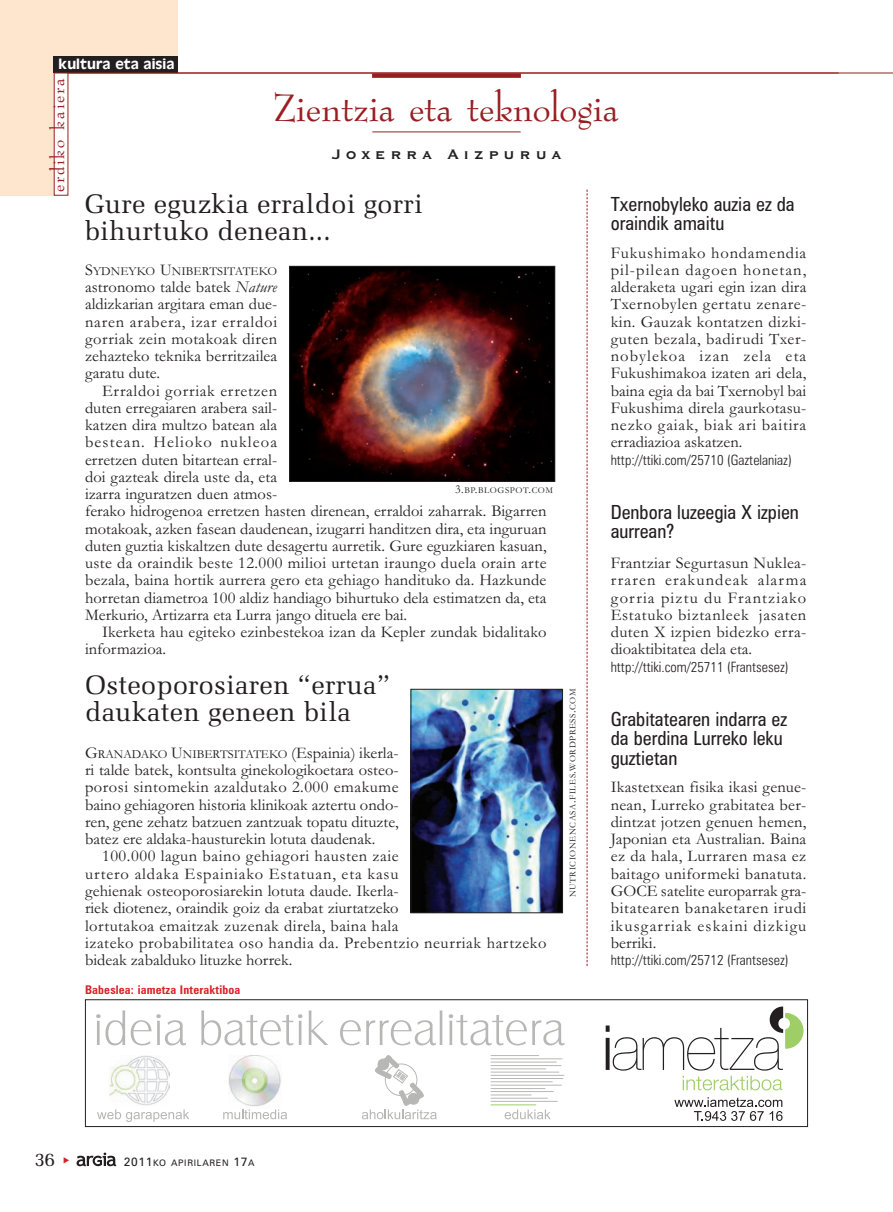
<style>
.page{position:relative;width:893px;height:1212px;background:#fff}
.page>*{position:absolute;margin:0;border:0;box-sizing:border-box;transform-origin:0 0}
.t1{font:45px "Bernadette";color:#981e21}
.t2{font:27px/27px "Memoir";color:#231f20}
.t3{font:21px "Bernadette";letter-spacing:.09em;color:#981e21}
.t4{font:condensed 19.5px/19.5px "Zurich BT";color:#231f20}
.t5{font:19.5px "Memoir";color:#231f20}
.t6{font:700 18px "Copperplate Gothic BT";letter-spacing:.255em;color:#231f20}
.t7{font:16.5px/17.2px "Garamond";letter-spacing:.005em;color:#231f20;text-align:justify}
.t8{font:16.5px/17.2px "Garamond";letter-spacing:.03em;color:#231f20}
.t9{font:15px "Antique Olive";letter-spacing:.005em;color:#fff}
.t10{font:300 condensed 14.25px "Zurich BT";color:#231f20}
.t11{font:12.3px "Garamond";color:#231f20}
.t12{font:700 condensed 12px "Zurich BT";letter-spacing:.015em;color:#da2128}
.t13{font:9px "Garamond";letter-spacing:.06em;color:#231f20}
.t14{font:9px "Zurich BT";letter-spacing:.075em;color:#231f20}
.s1{font-size:16.5px}
.s2{font-style:italic}
.s3{font-size:12px}
</style>
<div class="page">
<hr style="left:372px;top:132px;width:149px;height:1px;background:#981e21">
<div style="left:372px;top:73px;width:149px;height:5px;background:#981e21"></div>
<svg style="left:77px;top:1152px;width:39px;height:14px"></svg>
<div style="left:0;top:0;width:178px;height:59px;background:#fee6ce"></div>
<div style="left:0;top:0;width:61px;height:196px;background:#fee6ce"></div>
<div style="left:54px;top:73px;width:14px;height:122px;background:#fff"></div>
<div style="left:54px;top:57px;width:124px;height:16px;background:#231f20"></div>
<hr style="left:54px;top:73px;width:839px;height:1px;background:#981e21">
<svg style="left:606px;top:1006px;width:197px;height:84px"></svg>
<svg style="left:96px;top:1010px;width:29px;height:35px"></svg>
<svg style="left:131px;top:1014px;width:55px;height:31px"></svg>
<svg style="left:201px;top:1010px;width:101px;height:35px"></svg>
<svg style="left:309px;top:1010px;width:19px;height:35px"></svg>
<svg style="left:340px;top:1010px;width:102px;height:35px"></svg>
<svg style="left:449px;top:1014px;width:115px;height:31px"></svg>
<img style="left:229px;top:1055px;width:52px;height:52px">
<img style="left:109px;top:1055px;width:61px;height:50px">
<hr style="left:491px;top:1055px;width:48px;height:1px;background:#b7b7b6">
<hr style="left:491px;top:1058px;width:71px;height:1px;background:#b7b7b6">
<hr style="left:491px;top:1062px;width:65px;height:1px;background:#b7b7b6">
<hr style="left:491px;top:1065px;width:70px;height:1px;background:#b7b7b6">
<hr style="left:491px;top:1068px;width:55px;height:1px;background:#b7b7b6">
<hr style="left:491px;top:1072px;width:68px;height:1px;background:#b7b7b6">
<hr style="left:491px;top:1075px;width:73px;height:1px;background:#b7b7b6">
<hr style="left:491px;top:1078px;width:72px;height:1px;background:#b7b7b6">
<hr style="left:491px;top:1081px;width:62px;height:1px;background:#b7b7b6">
<hr style="left:491px;top:1085px;width:71px;height:1px;background:#b7b7b6">
<hr style="left:491px;top:1088px;width:54px;height:1px;background:#b7b7b6">
<hr style="left:491px;top:1091px;width:63px;height:1px;background:#b7b7b6">
<hr style="left:491px;top:1094px;width:40px;height:1px;background:#b7b7b6">
<hr style="left:491px;top:1098px;width:57px;height:1px;background:#b7b7b6">
<hr style="left:491px;top:1101px;width:67px;height:1px;background:#b7b7b6">
<hr style="left:491px;top:1104px;width:45px;height:1px;background:#9fce66">
<svg style="left:674px;top:1097px;width:108px;height:24px"></svg>
<svg style="left:97px;top:1109px;width:92px;height:13px"></svg>
<svg style="left:223px;top:1109px;width:64px;height:10px"></svg>
<svg style="left:505px;top:1109px;width:46px;height:10px"></svg>
<svg style="left:362px;top:1055px;width:75px;height:64px"></svg>
<div style="left:85px;top:999px;width:723px;height:128px;border:1px solid #231f20"></div>
<svg style="left:587px;top:190px;width:1px;height:776px"></svg>
<img style="left:413px;top:691px;width:148px;height:220px">
<div style="left:411px;top:689px;width:152px;height:224px;border:1px solid #231f20"></div>
<img style="left:291px;top:268px;width:262px;height:212px">
<div style="left:289px;top:266px;width:266px;height:216px;border:1px solid #231f20"></div>
<p class="t9" style="left:59px;top:59px;width:117px">kultura eta aisia</p>
<p class="t3" style="left:49px;top:192px;width:116px;rotate:-90deg">erdiko kaiera</p>
<h1 class="t1" style="left:274px;top:89px;width:346px">Zientzia eta teknologia</h1>
<p class="t6" style="left:331px;top:142px;width:231px">Joxerra Aizpurua</p>
<h2 class="t2" style="left:85px;top:192px;width:340px">Gure eguzkia erraldoi gorri bihurtuko denean...</h2>
<p class="t11" style="left:85px;top:267px;width:194px"><span class="s1">S</span>YDNEYKO <span class="s1">U</span>NIBERTSITATEKO</p>
<p class="t7" style="left:85px;top:280px;width:194px">astronomo talde batek <span class="s2">Nature </span>aldizkarian argitara eman due&shy;naren arabera, izar erraldoi gorriak zein motakoak diren zehazteko teknika berritzailea garatu dute.</p>
<p class="t7" style="left:85px;top:384px;width:463px;text-align:left;text-indent:17px">Erraldoi gorriak erretzen<br>duten erregaiaren arabera sail-<br>katzen dira multzo batean ala<br>bestean. Helioko nukleoa<br>erretzen duten bitartean erral-<br>doi gazteak direla uste da, eta<br>izarra inguratzen duen atmos-<br>ferako hidrogenoa erretzen hasten direnean, erraldoi zaharrak. Bigarren motakoak, azken fasean daudenean, izugarri handitzen dira, eta inguruan duten guztia kiskaltzen dute desagertu aurretik. Gure eguzkiaren kasuan, uste da oraindik beste 12.000 milioi urtetan iraungo duela orain arte bezala, baina hortik aurrera gero eta gehiago handituko da. Hazkunde horretan diametroa 100 aldiz handiago bihurtuko dela estimatzen da, eta Merkurio, Artizarra eta Lurra jango dituela ere bai.</p>
<p class="t7" style="left:85px;top:625px;width:463px;text-indent:17px">Ikerketa hau egiteko ezinbestekoa izan da Kepler zundak bidalitako informazioa.</p>
<h2 class="t2" style="left:85px;top:673px;width:307px">Osteoporosiaren “errua” daukaten geneen bila</h2>
<p class="t11" style="left:85px;top:750px;width:315px"><span class="s1">G</span>RANADAKO <span class="s1">U</span>NIBERTSITATEKO <span class="s1">(Espainia) ikerla-</span></p>
<p class="t7" style="left:85px;top:763px;width:315px">ri talde batek, kontsulta ginekologikoetara osteo&shy;porosi sintomekin azaldutako 2.000 emakume baino gehiagoren historia klinikoak aztertu ondo&shy;ren, gene zehatz batzuen zantzuak topatu dituzte, batez ere aldaka-hausturekin lotuta daudenak.</p>
<p class="t8" style="left:85px;top:849px;width:463px;text-indent:17px">100.000 lagun baino gehiagori hausten zaie<br>urtero aldaka Espainiako Estatuan, eta kasu<br>gehienak osteoporosiarekin lotuta daude. Ikerla-<br>riek diotenez, oraindik goiz da erabat ziurtatzeko<br>lortutakoa emaitzak zuzenak direla, baina hala<br>izateko probabilitatea oso handia da. Prebentzio neurriak hartzeko bideak zabalduko lituzke horrek.</p>
<p class="t13" style="left:455px;top:487px;width:100px"><span class="s3">3.</span>BP<span class="s3">.</span>BLOGSPOT<span class="s3">.</span>COM</p>
<p class="t12" style="left:85px;top:985px;width:157px">Babeslea: iametza Interaktiboa</p>
<p class="t13" style="left:569px;top:897px;width:210px;rotate:-90deg">NUTRICIONENCASA<span class="s3">.</span>FILES<span class="s3">.</span>WORDPRESS<span class="s3">.</span>COM</p>
<p class="t4" style="left:611px;top:196px;width:185px">Txernobyleko auzia ez da oraindik amaitu</p>
<p class="t7" style="left:611px;top:246px;width:197px">Fukushimako hondamendia pil-pilean dagoen honetan, alderaketa ugari egin izan dira Txernobylen gertatu zenare&shy;kin. Gauzak kontatzen dizki&shy;guten bezala, badirudi Txer&shy;nobylekoa izan zela eta Fukushimakoa izaten ari dela, baina egia da bai Txernobyl bai Fukushima direla gaurkotasu&shy;nezko gaiak, biak ari baitira erradiazioa askatzen.</p>
<p class="t10" style="left:611px;top:454px;width:183px">http://ttiki.com/25710 (Gaztelaniaz)</p>
<p class="t4" style="left:611px;top:504px;width:190px">Denbora luzeegia X izpien aurrean?</p>
<p class="t7" style="left:611px;top:556px;width:197px">Frantziar Segurtasun Nuklea&shy;rraren erakundeak alarma gorria piztu du Frantziako Estatuko biztanleek jasaten duten X izpien bidezko erra&shy;dioaktibitatea dela eta.</p>
<p class="t10" style="left:611px;top:661px;width:180px">http://ttiki.com/25711 (Frantsesez)</p>
<p class="t4" style="left:611px;top:711px;width:178px">Grabitatearen indarra ez da berdina Lurreko leku guztietan</p>
<p class="t7" style="left:611px;top:780px;width:197px">Ikastetxean fisika ikasi genue&shy;nean, Lurreko grabitatea ber&shy;dintzat jotzen genuen hemen, Japonian eta Australian. Baina ez da hala, Lurraren masa ez baitago uniformeki banatuta.<br>GOCE satelite europarrak gra&shy;bitatearen banaketaren irudi ikusgarriak eskaini dizkigu berriki.</p>
<p class="t10" style="left:611px;top:955px;width:180px">http://ttiki.com/25712 (Frantsesez)</p>
<p class="t5" style="left:35px;top:1151px;width:22px">36</p>
<p class="t14" style="left:124px;top:1160px;width:132px"><span class="s3">2011</span>KO APIRILAREN <span class="s3">17</span>A</p>
</div>
